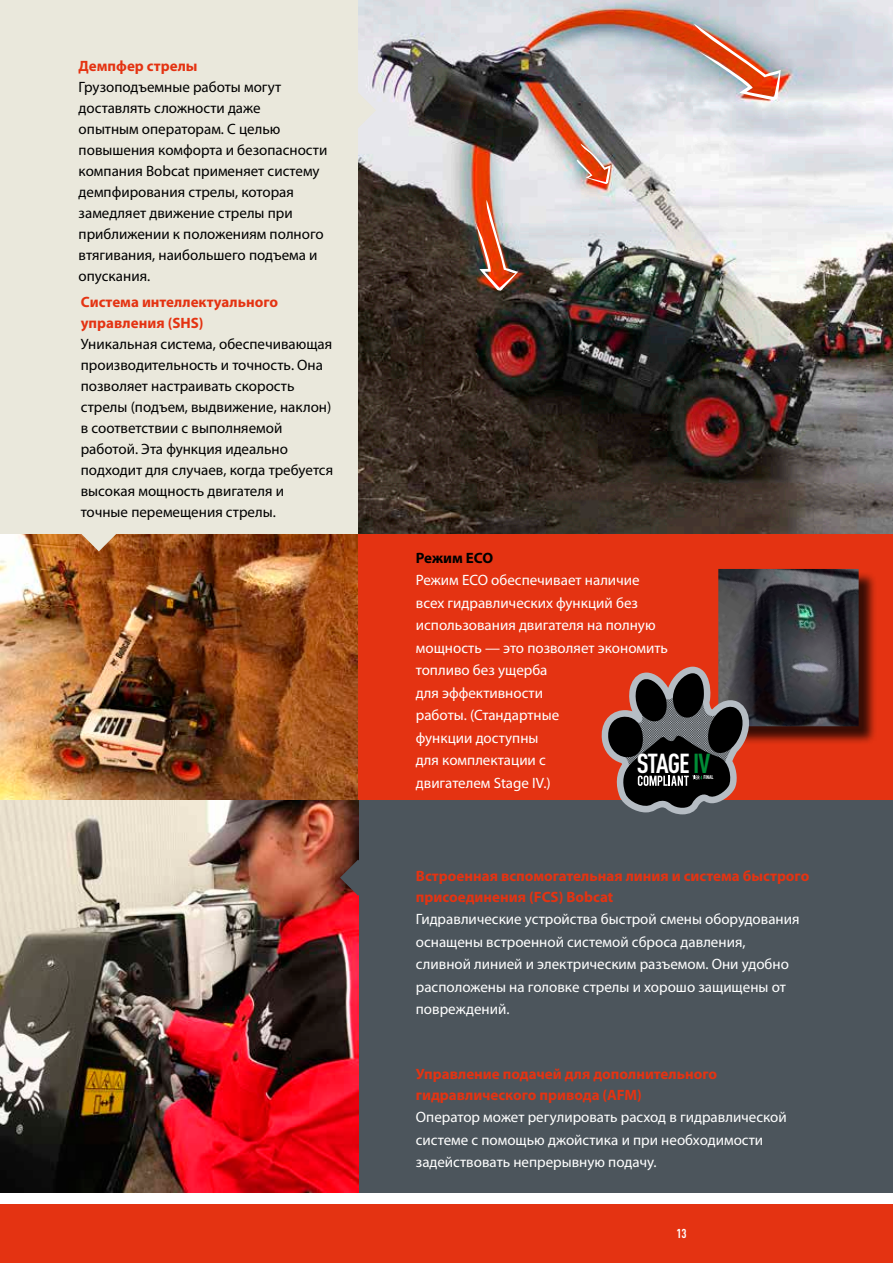
<style>
.page{position:relative;width:893px;height:1263px;background:#fff}
.page>*{position:absolute;margin:0;border:0;box-sizing:border-box;transform-origin:0 0}
.t1{font:700 condensed 27.15px "DIN Pro";letter-spacing:-.04em;color:#fff}
.t2{font:15px/22.5px "Myriad Pro";color:#fff}
.t3{font:15px/21px "Myriad Pro";color:#000}
.t4{font:700 15px/21px "Myriad Pro";color:#e43312}
.t5{font:700 15px "Myriad Pro";color:#000}
.t6{font:700 condensed 12.75px "DIN Pro";color:#fff}
.t7{font:700 condensed 5.55px "DIN Pro";letter-spacing:-.045em;color:#fff}
.s1{color:#008c36}
</style>
<div class="page">
<div style="left:0;top:1204px;width:893px;height:59px;background:#e43312"></div>
<img style="left:0;top:533px;width:358px;height:267px">
<div style="left:0;top:0;width:358px;height:533px;background:#eae8dc"></div>
<div style="left:357px;top:800px;width:536px;height:392px;background:#4c555c"></div>
<div style="left:358px;top:529px;width:535px;height:271px;background:#e43312"></div>
<div style="left:720px;top:571px;width:158px;height:174px;background:#000;opacity:.75"></div>
<img style="left:718px;top:569px;width:141px;height:157px">
<svg style="left:601px;top:667px;width:149px;height:148px"></svg>
<svg style="left:81px;top:533px;width:36px;height:18px"></svg>
<img style="left:0;top:800px;width:358px;height:392px">
<img style="left:358px;top:0;width:535px;height:533px">
<img style="left:474px;top:200px;width:44px;height:91px">
<img style="left:694px;top:23px;width:87px;height:78px">
<svg style="left:577px;top:143px;width:34px;height:41px"></svg>
<svg style="left:358px;top:92px;width:18px;height:36px"></svg>
<svg style="left:340px;top:860px;width:19px;height:36px"></svg>
<p class="t4" style="left:79px;top:55px;width:120px">Демпфер стрелы</p>
<p class="t3" style="left:79px;top:76px;width:250px">Грузоподъемные работы могут доставлять сложности даже<br>опытным операторам. С целью повышения комфорта и безопасности компания Bobcat применяет систему демпфирования стрелы, которая замедляет движение стрелы при приближении к положениям полного втягивания, наибольшего подъема и опускания.</p>
<p class="t4" style="left:81px;top:291px;width:199px">Система интеллектуального управления (SHS)</p>
<p class="t3" style="left:81px;top:333px;width:254px">Уникальная система, обеспечивающая производительность и точность. Она позволяет настраивать скорость стрелы (подъем, выдвижение, наклон) в соответствии с выполняемой работой. Эта функция идеально подходит для случаев, когда требуется высокая мощность двигателя и точные перемещения стрелы.</p>
<p class="t5" style="left:416px;top:548px;width:79px">Режим ECO</p>
<p class="t2" style="left:416px;top:569px;width:254px">Режим ECO обеспечивает наличие всех гидравлических функций без использования двигателя на полную мощность — это позволяет экономить топливо без ущерба<br>для эффективности<br>работы. (Стандартные<br>функции доступны<br>для комплектации с<br>двигателем Stage IV.)</p>
<h1 class="t1" style="left:637px;top:743px;width:75px">STAGE <span class="s1">IV</span></h1>
<p class="t7" style="left:704px;top:773px;width:11px">FINAL</p>
<p class="t4" style="left:416px;top:865px;width:395px">Встроенная вспомогательная линия и система быстрого присоединения (FCS) Bobcat</p>
<p class="t2" style="left:416px;top:908px;width:385px">Гидравлические устройства быстрой смены оборудования оснащены встроенной системой сброса давления, сливной линией и электрическим разъемом. Они удобно расположены на головке стрелы и хорошо защищены от повреждений.</p>
<p class="t4" style="left:416px;top:1063px;width:303px">Управление подачей для дополнительного гидравлического привода (AFM)</p>
<p class="t2" style="left:416px;top:1106px;width:372px">Оператор может регулировать расход в гидравлической системе с помощью джойстика и при необходимости задействовать непрерывную подачу.</p>
<p class="t6" style="left:676px;top:1224px;width:12px">13</p>
</div>
